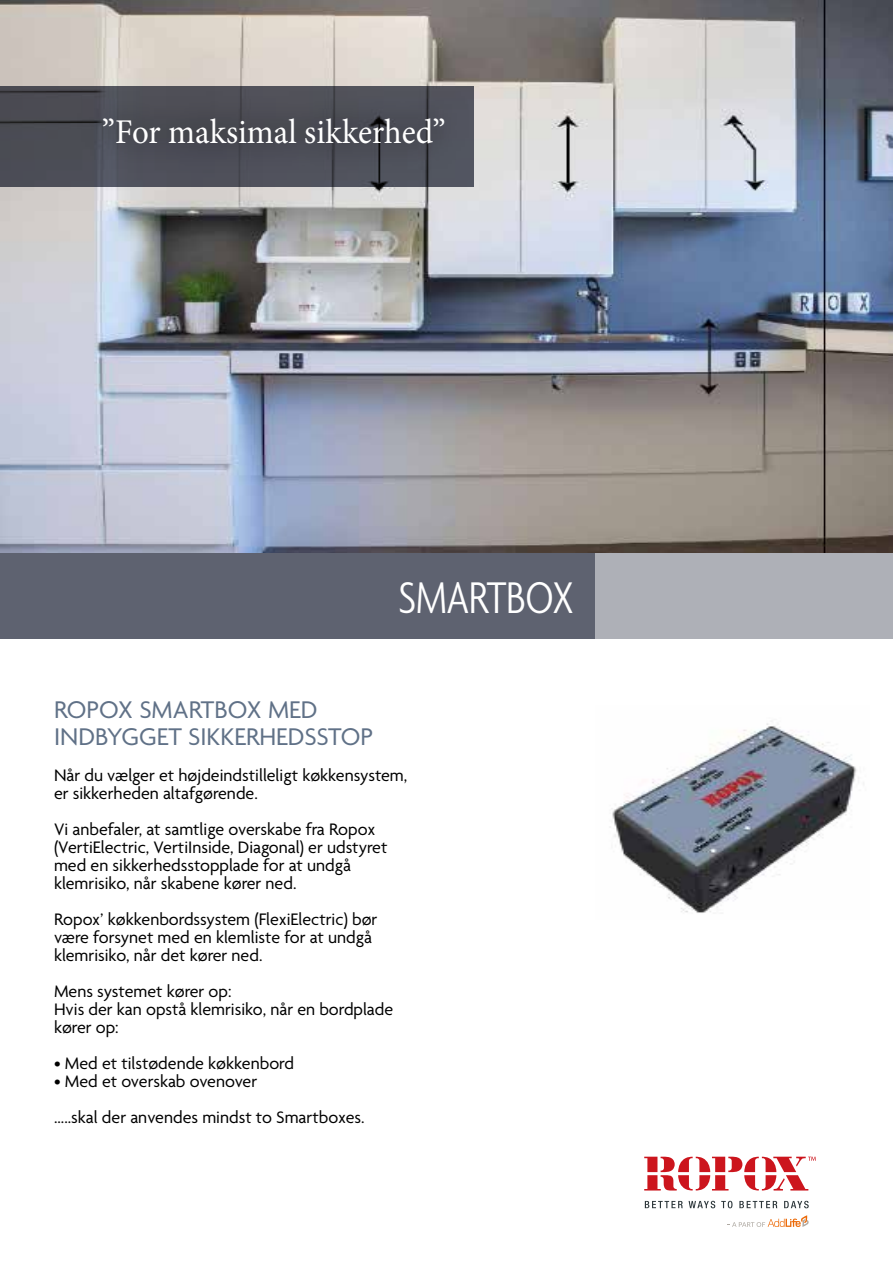
<style>
.page{position:relative;width:893px;height:1263px;background:#fff}
.page>*{position:absolute;margin:0;border:0;box-sizing:border-box;transform-origin:0 0}
.t1{font:300 condensed 48px "Agenda";letter-spacing:-.01em;color:#fff}
.t2{font:34.65px "Minion Pro";color:#fff;scale:.95 1}
.t3{font:26.1px/27px "Agenda";color:#607187}
.t4{font:18px/18px "Agenda";color:#000}
</style>
<div class="page">
<img style="left:0;top:0;width:893px;height:554px">
<div style="left:0;top:554px;width:893px;height:85px;background:#5e6270"></div>
<div style="left:595px;top:554px;width:298px;height:85px;background:#aeb0b7"></div>
<img style="left:610px;top:721px;width:254px;height:192px">
<svg style="left:0;top:86px;width:473px;height:101px;background:#4c4d56"></svg>
<div style="left:76px;top:89px;width:396px;height:85px;background:#4c4e57"></div>
<svg style="left:645px;top:1201px;width:38px;height:7px"></svg>
<svg style="left:689px;top:1201px;width:26px;height:7px"></svg>
<svg style="left:721px;top:1201px;width:11px;height:7px"></svg>
<svg style="left:739px;top:1201px;width:38px;height:7px"></svg>
<svg style="left:784px;top:1201px;width:25px;height:7px"></svg>
<svg style="left:644px;top:1157px;width:172px;height:33px"></svg>
<svg style="left:727px;top:1215px;width:82px;height:12px"></svg>
<h2 class="t2" style="left:102px;top:108px;width:363px">”For maksimal sikkerhed”</h2>
<h1 class="t1" style="left:398px;top:571px;width:177px">SMARTBOX</h1>
<h3 class="t3" style="left:54px;top:698px;width:321px">ROPOX SMARTBOX MED<br>INDBYGGET SIKKERHEDSSTOP</h3>
<p class="t4" style="left:54px;top:767px;width:355px">Når du vælger et højdeindstilleligt køkkensystem, er sikkerheden altafgørende.</p>
<p class="t4" style="left:54px;top:821px;width:335px">Vi anbefaler, at samtlige overskabe fra Ropox (VertiElectric, VertiInside, Diagonal) er udstyret med en sikkerhedsstopplade for at undgå klemrisiko, når skabene kører ned.</p>
<p class="t4" style="left:54px;top:911px;width:325px">Ropox’ køkkenbordssystem (FlexiElectric) bør være forsynet med en klemliste for at undgå klemrisiko, når det kører ned.</p>
<p class="t4" style="left:54px;top:983px;width:341px">Mens systemet kører op:<br>Hvis der kan opstå klemrisiko, når en bordplade kører op:</p>
<p class="t4" style="left:54px;top:1055px;width:241px">• Med et tilstødende køkkenbord</p>
<p class="t4" style="left:54px;top:1064px;width:312px;line-height:36px">• Med et overskab ovenover<br>.....skal der anvendes mindst to Smartboxes.</p>
</div>
